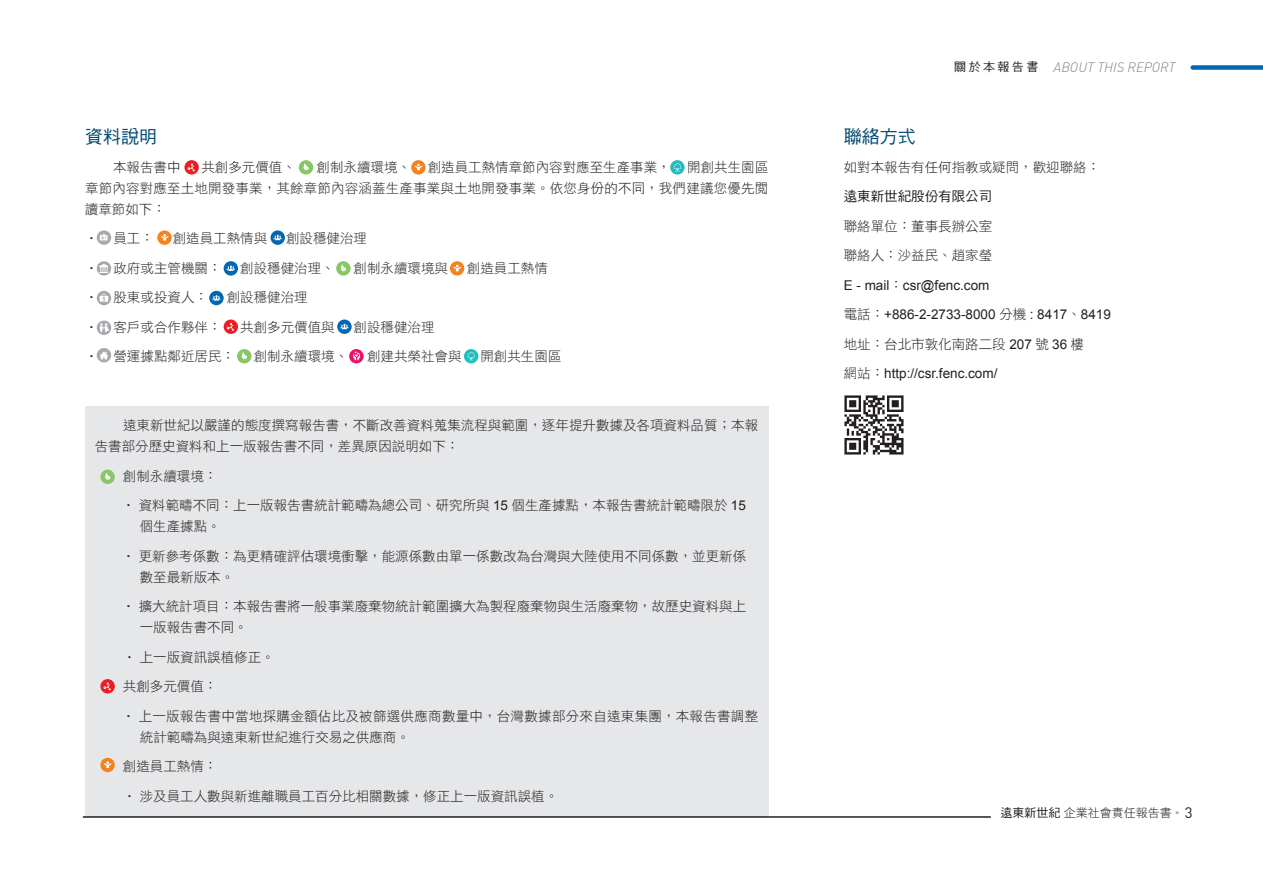
<style>
.page{position:relative;width:1263px;height:893px;background:#fff}
.page>*{position:absolute;margin:0;border:0;box-sizing:border-box;transform-origin:0 0}
.t1{font:18px "DF Hei Std W5";color:#024a72}
.t2{font:15px "DIN";color:#231f20}
.t3{font:13.5px/29.5px "DF Hei Std W3";color:#231f20}
.t4{font:13.5px/29.5px "Arial";color:#231f20}
.t5{font:13.5px/29.5px "DF Hei Std W3";letter-spacing:.02em;color:#231f20}
.t6{font:italic 300 13.5px "DIN";color:#808285}
.t7{font:13.5px "DF Hei Std W5";color:#231f20}
.t8{font:12px "DF Hei Std W3";color:#231f20}
.s1{font-family:"Arial"}
.s2{font-family:"DF Hei Std W5";font-weight:400;font-style:normal;font-size:12px;color:#231f20}
.s3{font-family:"DF Hei Std W3"}
.s4{font-family:"DF Hei Std W5"}
.s5{font-family:"Arial";color:#a8a9ad}
</style>
<div class="page">
<div style="left:85px;top:406px;width:683px;height:410px;background:#e6e7e9"></div>
<img style="left:844px;top:395px;width:60px;height:60px">
<svg style="left:270px;top:230px;width:15px;height:15px"></svg>
<svg style="left:273px;top:235px;width:9px;height:5px"></svg>
<svg style="left:184px;top:160px;width:15px;height:15px"></svg>
<svg style="left:188px;top:163px;width:7px;height:8px"></svg>
<div style="left:299px;top:160px;width:14px;height:15px;background:#87c765;border-radius:50%"></div>
<svg style="left:303px;top:163px;width:6px;height:8px"></svg>
<svg style="left:411px;top:160px;width:15px;height:15px"></svg>
<svg style="left:415px;top:164px;width:7px;height:6px"></svg>
<svg style="left:349px;top:349px;width:15px;height:14px"></svg>
<svg style="left:353px;top:352px;width:7px;height:8px"></svg>
<svg style="left:670px;top:160px;width:15px;height:15px"></svg>
<svg style="left:674px;top:163px;width:7px;height:8px"></svg>
<svg style="left:157px;top:230px;width:15px;height:15px"></svg>
<svg style="left:161px;top:234px;width:8px;height:7px"></svg>
<div style="left:224px;top:261px;width:14px;height:15px;background:#0166b3;border-radius:50%"></div>
<svg style="left:227px;top:265px;width:8px;height:6px"></svg>
<svg style="left:336px;top:261px;width:15px;height:15px"></svg>
<svg style="left:338px;top:264px;width:9px;height:8px"></svg>
<svg style="left:450px;top:261px;width:14px;height:15px"></svg>
<svg style="left:453px;top:265px;width:8px;height:6px"></svg>
<div style="left:209px;top:291px;width:15px;height:14px;background:#0166b3;border-radius:50%"></div>
<svg style="left:212px;top:295px;width:9px;height:6px"></svg>
<div style="left:224px;top:319px;width:14px;height:15px;background:#ee1d23;border-radius:50%"></div>
<svg style="left:227px;top:323px;width:7px;height:8px"></svg>
<svg style="left:337px;top:319px;width:15px;height:15px"></svg>
<svg style="left:340px;top:324px;width:9px;height:5px"></svg>
<div style="left:237px;top:349px;width:14px;height:14px;background:#87c765;border-radius:50%"></div>
<svg style="left:242px;top:352px;width:5px;height:8px"></svg>
<div style="left:464px;top:349px;width:14px;height:14px;background:#21bdbd;border-radius:50%"></div>
<svg style="left:467px;top:352px;width:8px;height:8px"></svg>
<svg style="left:96px;top:261px;width:15px;height:15px"></svg>
<svg style="left:96px;top:291px;width:15px;height:15px"></svg>
<svg style="left:96px;top:320px;width:15px;height:15px"></svg>
<svg style="left:97px;top:230px;width:14px;height:15px"></svg>
<svg style="left:100px;top:234px;width:8px;height:6px"></svg>
<div style="left:97px;top:348px;width:14px;height:14px;background:#a8a9ad;border-radius:50%"></div>
<svg style="left:100px;top:351px;width:8px;height:8px"></svg>
<div style="left:100px;top:679px;width:15px;height:14px;background:#ee1d23;border-radius:50%"></div>
<svg style="left:104px;top:682px;width:7px;height:8px"></svg>
<div style="left:100px;top:758px;width:15px;height:14px;background:#f58220;border-radius:50%"></div>
<svg style="left:104px;top:761px;width:8px;height:7px"></svg>
<div style="left:100px;top:470px;width:15px;height:14px;background:#87c765;border-radius:50%"></div>
<svg style="left:105px;top:472px;width:6px;height:8px"></svg>
<div style="left:1193px;top:65px;width:70px;height:5px;background:#0166b3"></div>
<hr style="left:83px;top:816px;width:908px;height:2px;background:#231f20">
<h1 class="t1" style="left:85px;top:127px;width:73px">資料說明</h1>
<p class="t3" style="left:85px;top:156px;width:685px;line-height:21px;text-align:justify;text-indent:232px">創制永續環境、 創造員工熱情章節內容對應至生產事業， 開創共生園區章節內容對應至土地開發事業，其餘章節內容涵蓋生產事業與土地開發事業。依您身份的不同，我們建議您優先閱讀章節如下：</p>
<p class="t3" style="left:85px;top:223px;width:71px">‧ 員工：</p>
<p class="t3" style="left:173px;top:223px;width:96px">創造員工熱情與</p>
<p class="t3" style="left:286px;top:223px;width:82px">創設穩健治理</p>
<p class="t3" style="left:85px;top:253px;width:138px">‧ 政府或主管機關：</p>
<p class="t3" style="left:240px;top:253px;width:96px">創設穩健治理、</p>
<p class="t3" style="left:354px;top:253px;width:96px">創制永續環境與</p>
<p class="t3" style="left:467px;top:253px;width:82px">創造員工熱情</p>
<p class="t3" style="left:85px;top:282px;width:125px">‧ 股東或投資人：</p>
<p class="t3" style="left:227px;top:282px;width:82px">創設穩健治理</p>
<p class="t3" style="left:85px;top:312px;width:138px">‧ 客戶或合作夥伴：</p>
<p class="t3" style="left:240px;top:312px;width:96px">共創多元價值與</p>
<p class="t3" style="left:354px;top:312px;width:82px">創設穩健治理</p>
<p class="t3" style="left:85px;top:341px;width:152px">‧ 營運據點鄰近居民：</p>
<p class="t3" style="left:254px;top:341px;width:96px">創制永續環境、</p>
<p class="t3" style="left:367px;top:341px;width:96px">創建共榮社會與</p>
<p class="t3" style="left:480px;top:341px;width:82px">開創共生園區</p>
<p class="t3" style="left:113px;top:152px;width:69px">本報告書中</p>
<p class="t3" style="left:201px;top:152px;width:96px">共創多元價值、</p>
<p class="t3" style="left:95px;top:415px;width:665px;line-height:21px;text-indent:28px">遠東新世紀以嚴謹的態度撰寫報告書，不斷改善資料蒐集流程與範圍，逐年提升數據及各項資料品質；本報告書部分歷史資料和上一版報告書不同，差異原因說明如下：</p>
<p class="t3" style="left:122px;top:461px;width:626px">創制永續環境：<br>‧ 資料範疇不同：上一版報告書統計範疇為總公司、研究所與 <span class="s1">15</span> 個生產據點，本報告書統計範疇限於 <span class="s1">15</span></p>
<p class="t3" style="left:122px;top:512px;width:626px;text-indent:18px">個生產據點。<br>‧ 更新參考係數：為更精確評估環境衝擊，能源係數由單一係數改為台灣與大陸使用不同係數，並更新係</p>
<p class="t3" style="left:122px;top:562px;width:626px;text-indent:18px">數至最新版本。<br>‧ 擴大統計項目：本報告書將一般事業廢棄物統計範圍擴大為製程廢棄物與生活廢棄物，故歷史資料與上</p>
<p class="t5" style="left:122px;top:613px;width:638px;text-indent:18px">一版報告書不同。<br>‧ 上一版資訊誤植修正。<br>共創多元價值：<br>‧ 上一版報告書中當地採購金額佔比及被篩選供應商數量中，台灣數據部分來自遠東集團，本報告書調整</p>
<p class="t3" style="left:123px;top:722px;width:437px;text-indent:17px">統計範疇為與遠東新世紀進行交易之供應商。<br>創造員工熱情：<br>‧ 涉及員工人數與新進離職員工百分比相關數據，修正上一版資訊誤植。</p>
<h1 class="t1" style="left:844px;top:127px;width:73px">聯絡方式</h1>
<p class="t6" style="left:954px;top:58px;width:223px"><span class="s2">關於本報告書</span> ABOUT THIS REPORT</p>
<p class="t3" style="left:844px;top:152px;width:258px">如對本報告有任何指教或疑問，歡迎聯絡：</p>
<p class="t7" style="left:844px;top:189px;width:150px">遠東新世紀股份有限公司</p>
<p class="t3" style="left:844px;top:211px;width:150px">聯絡單位：董事長辦公室聯絡人：沙益民、趙家瑩</p>
<p class="t4" style="left:844px;top:270px;width:269px">E - mail<span class="s3">：</span>csr@fenc.com<br><span class="s3">電話：</span>+886-2-2733-8000 <span class="s3">分機</span> : 8417<span class="s3">、</span>8419</p>
<p class="t3" style="left:844px;top:329px;width:242px">地址：台北市敦化南路二段 <span class="s1">207</span> 號 <span class="s1">36</span> 樓</p>
<p class="t4" style="left:844px;top:359px;width:155px"><span class="s3">網站：</span>http://csr.fenc.com/</p>
<p class="t8" style="left:1000px;top:806px;width:180px"><span class="s4">遠東新世紀</span>企業社會責任報告書 <span class="s5">•</span></p>
<p class="t2" style="left:1185px;top:803px;width:9px">3</p>
</div>
